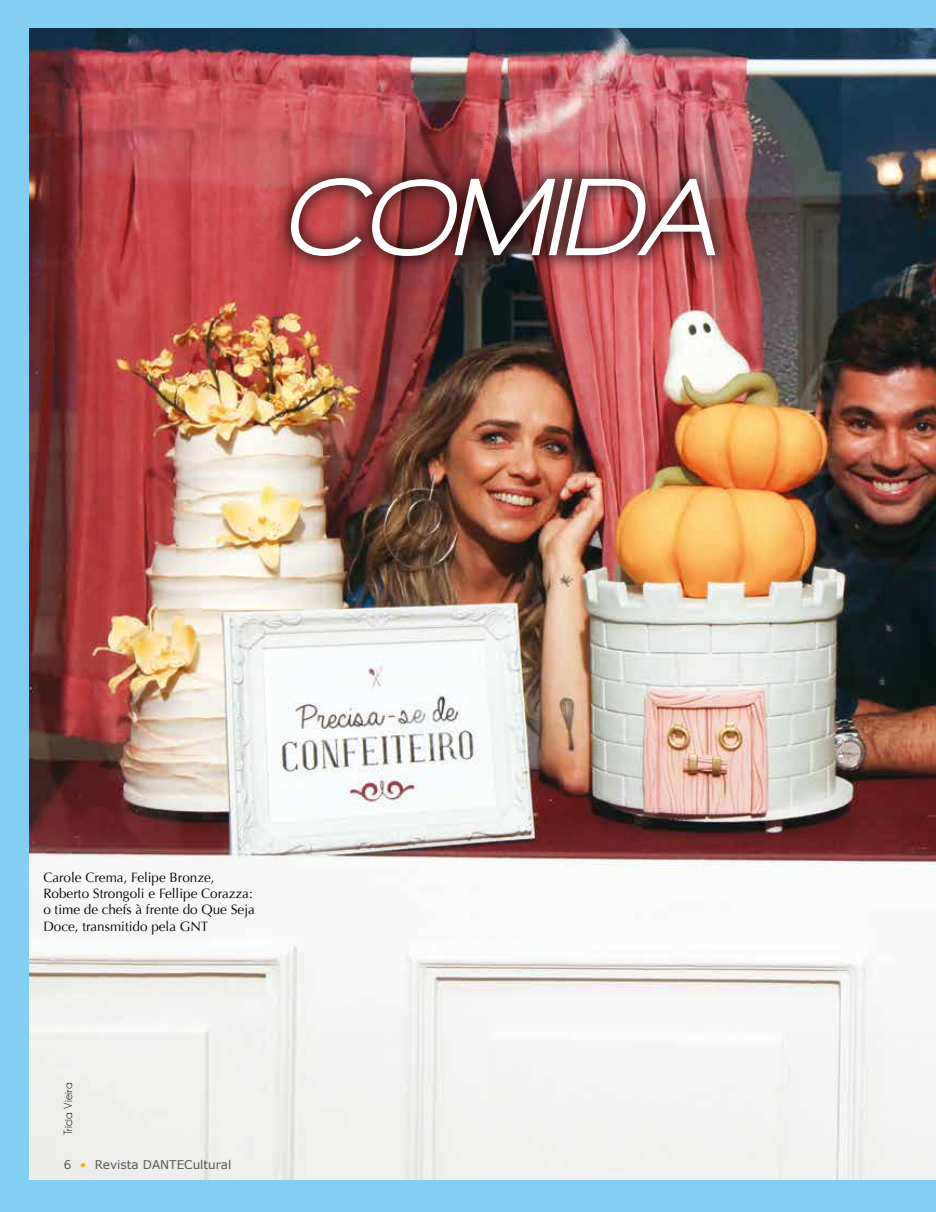
<style>
.page{position:relative;width:936px;height:1212px;background:#fff}
.page>*{position:absolute;margin:0;border:0;box-sizing:border-box;transform-origin:0 0}
.t1{font:italic 800 112.5px "Walkway";letter-spacing:.015em;color:#fff}
.t2{font:13.5px/16.2px "Optima";color:#000}
.t3{font:12px "MS Reference Sans Serif";color:#575756}
.t4{font:12px "Champagne&Limousines";letter-spacing:.01em;color:#000}
.s1{color:#f8ab10}
</style>
<div class="page">
<div style="left:0;top:0;width:935px;height:1212px;background:#83cff4"></div>
<img style="left:30px;top:29px;width:905px;height:1150px">
<div style="left:272px;top:160px;width:460px;height:114px;background:#000;opacity:.6"></div>
<h1 class="t1" style="left:281px;top:157px;width:432px">COMIDA</h1>
<p class="t2" style="left:43px;top:869px;width:213px">Carole Crema, Felipe Bronze,<br>Roberto Strongoli e Fellipe Corazza: o time de chefs à frente do Que Seja<br>Doce, transmitido pela GNT</p>
<p class="t4" style="left:61px;top:1135px;width:54px;rotate:-90deg">Tricia Vieira</p>
<p class="t3" style="left:64px;top:1157px;width:169px">6 <span class="s1">•</span> Revista DANTECultural</p>
</div>
